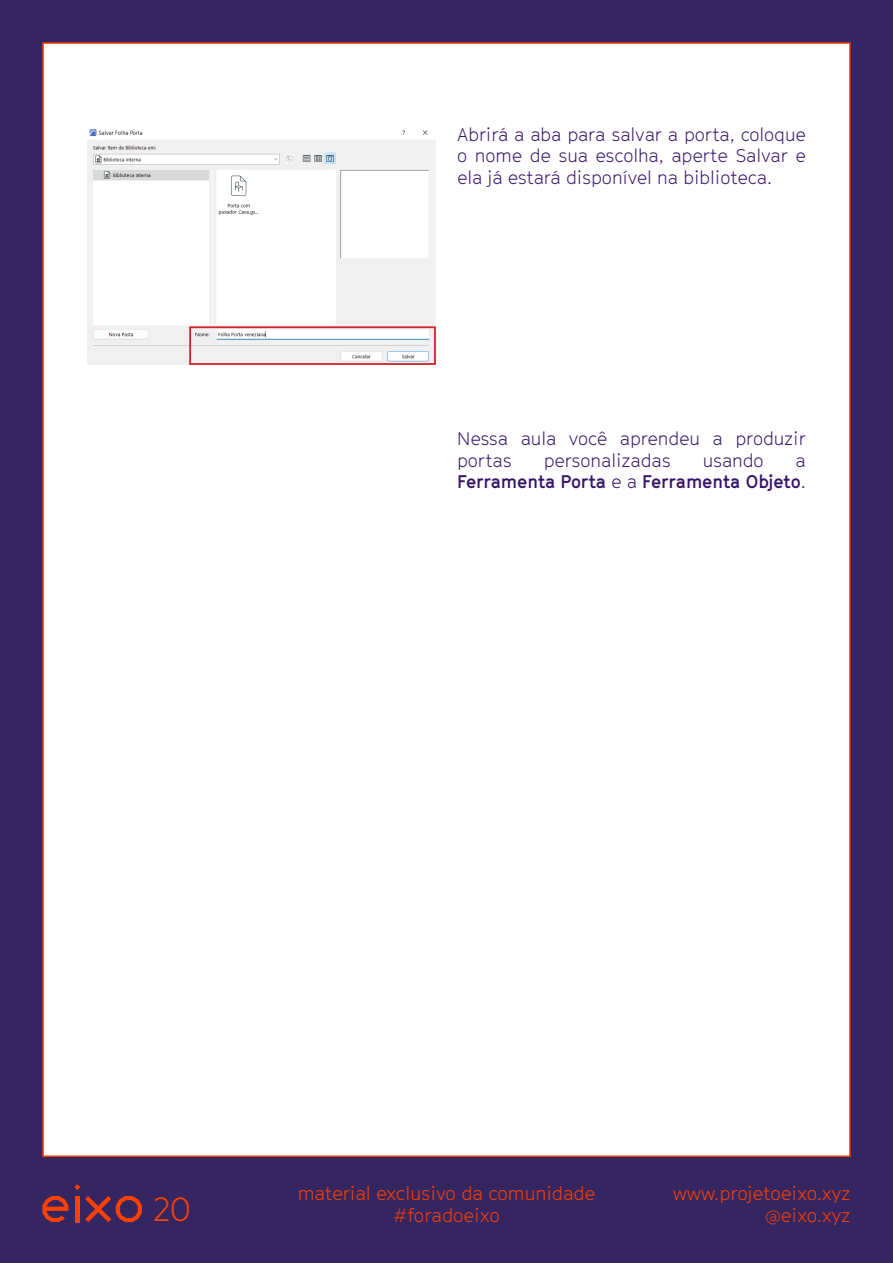
<style>
.page{position:relative;width:893px;height:1263px;background:#fff}
.page>*{position:absolute;margin:0;border:0;box-sizing:border-box;transform-origin:0 0}
.t1{font:300 33px "GT Cinetype";color:#ff4000}
.t2{font:300 18.6px/22.4px "GT Cinetype";color:#ff4000;text-align:right}
.t3{font:300 18px/21.6px "GT Cinetype";color:#361366;text-align:justify}
.t4{font:700 18px/21.6px "GT Cinetype";color:#361366;text-align:right}
.s1{font-weight:300}
</style>
<div class="page">
<div style="left:0;top:0;width:42px;height:1263px;background:#352662"></div>
<div style="left:851px;top:0;width:42px;height:1263px;background:#352662"></div>
<div style="left:31px;top:0;width:862px;height:42px;background:#352662"></div>
<div style="left:31px;top:1157px;width:862px;height:106px;background:#352662"></div>
<img style="left:87px;top:127px;width:349px;height:238px">
<div style="left:189px;top:326px;width:247px;height:39px;border:2px solid #d1232a"></div>
<svg style="left:42px;top:1196px;width:26px;height:26px"></svg>
<svg style="left:74px;top:1184px;width:6px;height:6px"></svg>
<hr style="left:75px;top:1196px;width:4px;height:26px;background:#ff4000">
<svg style="left:85px;top:1196px;width:57px;height:26px"></svg>
<p class="t3" style="left:457px;top:123px;width:350px">Abrirá a aba para salvar a porta, coloque o nome de sua escolha, aperte Salvar e ela já estará disponível na biblioteca.</p>
<p class="t3" style="left:457px;top:428px;width:350px">Nessa aula você aprendeu a produzir portas</p>
<p class="t3" style="left:544px;top:449px;width:128px">personalizadas</p>
<p class="t3" style="left:703px;top:449px;width:62px">usando</p>
<p class="t4" style="left:457px;top:449px;width:350px"><span class="s1">a<br></span>Ferramenta Porta <span class="s1">e a</span> Ferramenta Objeto<span class="s1">.</span></p>
<h1 class="t1" style="left:153px;top:1190px;width:39px">20</h1>
<p class="t2" style="left:298px;top:1182px;width:299px;text-align:center">material exclusivo da comunidade #foradoeixo</p>
<p class="t2" style="left:673px;top:1182px;width:179px">www.projetoeixo.xyz @eixo.xyz</p>
</div>
